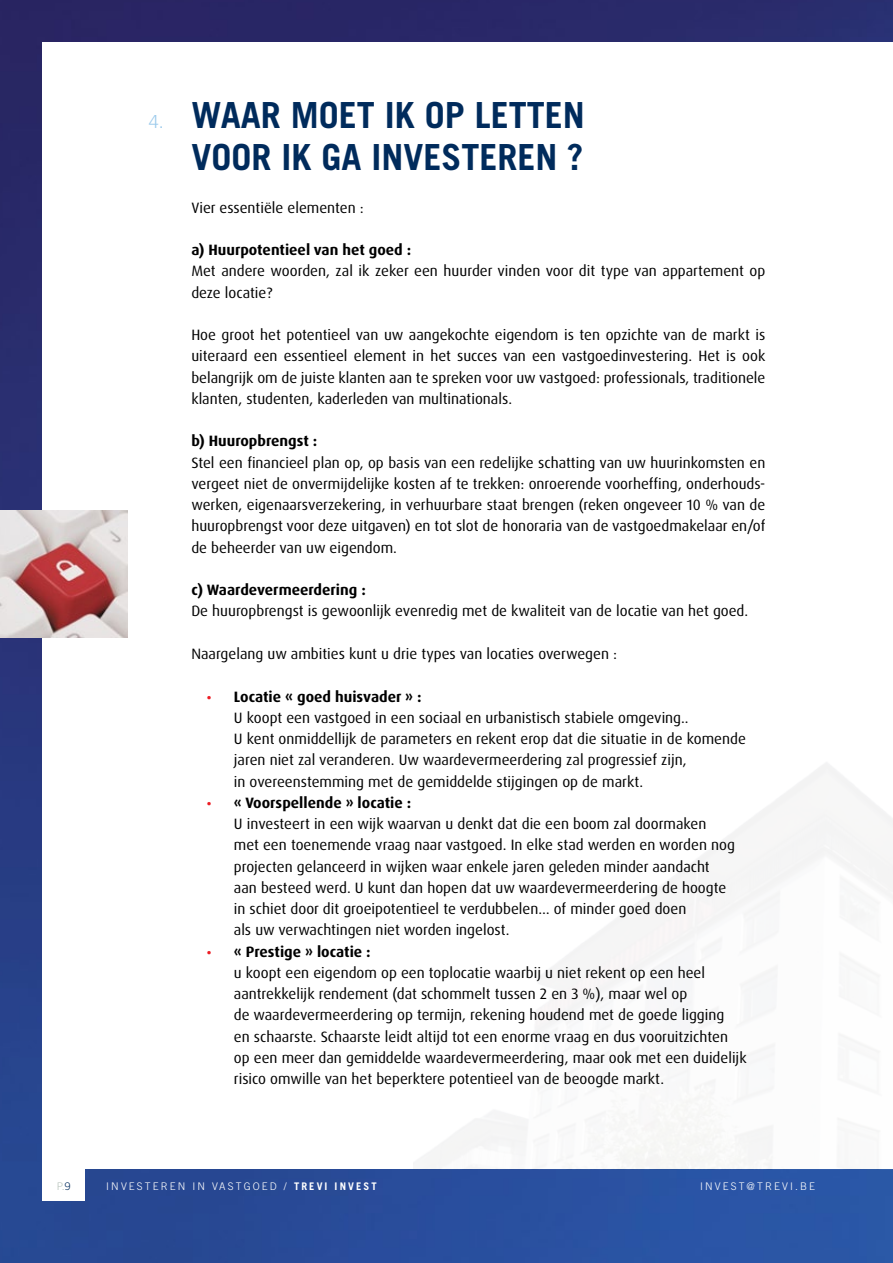
<style>
.page{position:relative;width:893px;height:1263px;background:#fff}
.page>*{position:absolute;margin:0;border:0;box-sizing:border-box;transform-origin:0 0}
.t1{font:700 36px/42.5px "Trade Gothic";color:#002b5c;text-align:right}
.t2{font:15px/21.3px "Dax OT";color:#000}
.t3{font:700 15px "Dax OT";color:#000}
.t4{font:300 10.5px "Trade Gothic";letter-spacing:.2em;color:#fff}
.t5{font:300 10.5px "Trade Gothic";color:#b8c4bc}
.s1{font-weight:300;font-size:18px;color:#9dcbec}
.s2{font-weight:700;font-size:12px;color:#ed1d24}
.s3{font-weight:700}
.s4{color:#002b5c}
</style>
<div class="page">
<img style="left:0;top:0;width:893px;height:1263px">
<div style="left:43px;top:43px;width:850px;height:1126px;background:#fff"></div>
<div style="left:43px;top:1137px;width:42px;height:64px;background:#fff"></div>
<img style="left:0;top:510px;width:128px;height:128px">
<h1 class="t1" style="left:149px;top:93px;width:437px"><span class="s1">4.</span> WAAR MOET IK OP LETTEN<br>VOOR IK GA INVESTEREN ?</h1>
<p class="t2" style="left:191px;top:197px;width:174px">Vier essentiële elementen :</p>
<p class="t3" style="left:191px;top:240px;width:221px">a) Huurpotentieel van het goed :</p>
<p class="t2" style="left:191px;top:261px;width:576px">Met andere woorden, zal ik zeker een huurder vinden voor dit type van appartement op deze locatie?</p>
<p class="t2" style="left:191px;top:324px;width:576px;text-align:justify">Hoe groot het potentieel van uw aangekochte eigendom is ten opzichte van de markt is uiteraard een essentieel element in het succes van een vastgoedinvestering. Het is ook belangrijk om de juiste klanten aan te spreken voor uw vastgoed: professionals, traditionele klanten, studenten, kaderleden van multinationals.</p>
<p class="t3" style="left:191px;top:432px;width:127px">b) Huuropbrengst :</p>
<p class="t2" style="left:191px;top:452px;width:576px;text-align:justify">Stel een financieel plan op, op basis van een redelijke schatting van uw huurinkomsten en vergeet niet de onvermijdelijke kosten af te trekken: onroerende voorheffing, onderhouds&shy;werken, eigenaarsverzekering, in verhuurbare staat brengen (reken ongeveer 10 % van de huuropbrengst voor deze uitgaven) en tot slot de honoraria van de vastgoedmakelaar en/of de beheerder van uw eigendom.</p>
<p class="t3" style="left:191px;top:580px;width:176px">c) Waardevermeerdering :</p>
<p class="t2" style="left:191px;top:601px;width:558px">De huuropbrengst is gewoonlijk evenredig met de kwaliteit van de locatie van het goed.</p>
<p class="t2" style="left:191px;top:643px;width:427px">Naargelang uw ambities kunt u drie types van locaties overwegen :</p>
<p class="t2" style="left:234px;top:686px;width:514px;text-indent:-27px"><span class="s2">•</span> <span class="s3">Locatie « goed huisvader » :<br></span>U koopt een vastgoed in een sociaal en urbanistisch stabiele omgeving..<br>U kent onmiddellijk de parameters en rekent erop dat die situatie in de komende jaren niet zal veranderen. Uw waardevermeerdering zal progressief zijn,<br>in overeenstemming met de gemiddelde stijgingen op de markt.</p>
<p class="t2" style="left:234px;top:792px;width:503px;text-indent:-27px"><span class="s2">•</span> <span class="s3">« Voorspellende » locatie :<br></span>U investeert in een wijk waarvan u denkt dat die een boom zal doormaken met een toenemende vraag naar vastgoed. I n elke stad werden en worden nog projecten gelanceerd in wijken waar enkele jaren geleden minder aandacht aan besteed werd. U kunt dan hopen dat uw waardevermeerdering de hoogte in schiet door dit groeipotentieel te verdubbelen… of minder goed doen<br>als uw verwachtingen niet worden ingelost.</p>
<p class="t2" style="left:234px;top:941px;width:514px;text-indent:-27px"><span class="s2">•</span> <span class="s3">« Prestige » locatie :<br></span>u koopt een eigendom op een toplocatie waarbij u niet rekent op een heel aantrekkelijk rendement (dat schommelt tussen 2 en 3 %), maar wel op<br>de waardevermeerdering op termijn, rekening houdend met de goede ligging<br>en schaarste. Schaarste leidt altijd tot een enorme vraag en dus vooruitzichten op een meer dan gemiddelde waardevermeerdering, maar ook met een duidelijk risico omwille van het beperktere potentieel van de beoogde markt.</p>
<p class="t5" style="left:57px;top:1180px;width:15px">P.<span class="s4">9</span></p>
<p class="t4" style="left:106px;top:1180px;width:272px">INVESTEREN IN VASTGOED / <span class="s3">TREVI INVEST</span></p>
<p class="t4" style="left:700px;top:1180px;width:9px">INVEST</p>
<p class="t4" style="left:747px;top:1180px;width:19px">@TREVI</p>
<p class="t4" style="left:795px;top:1180px;width:20px">.BE</p>
</div>
